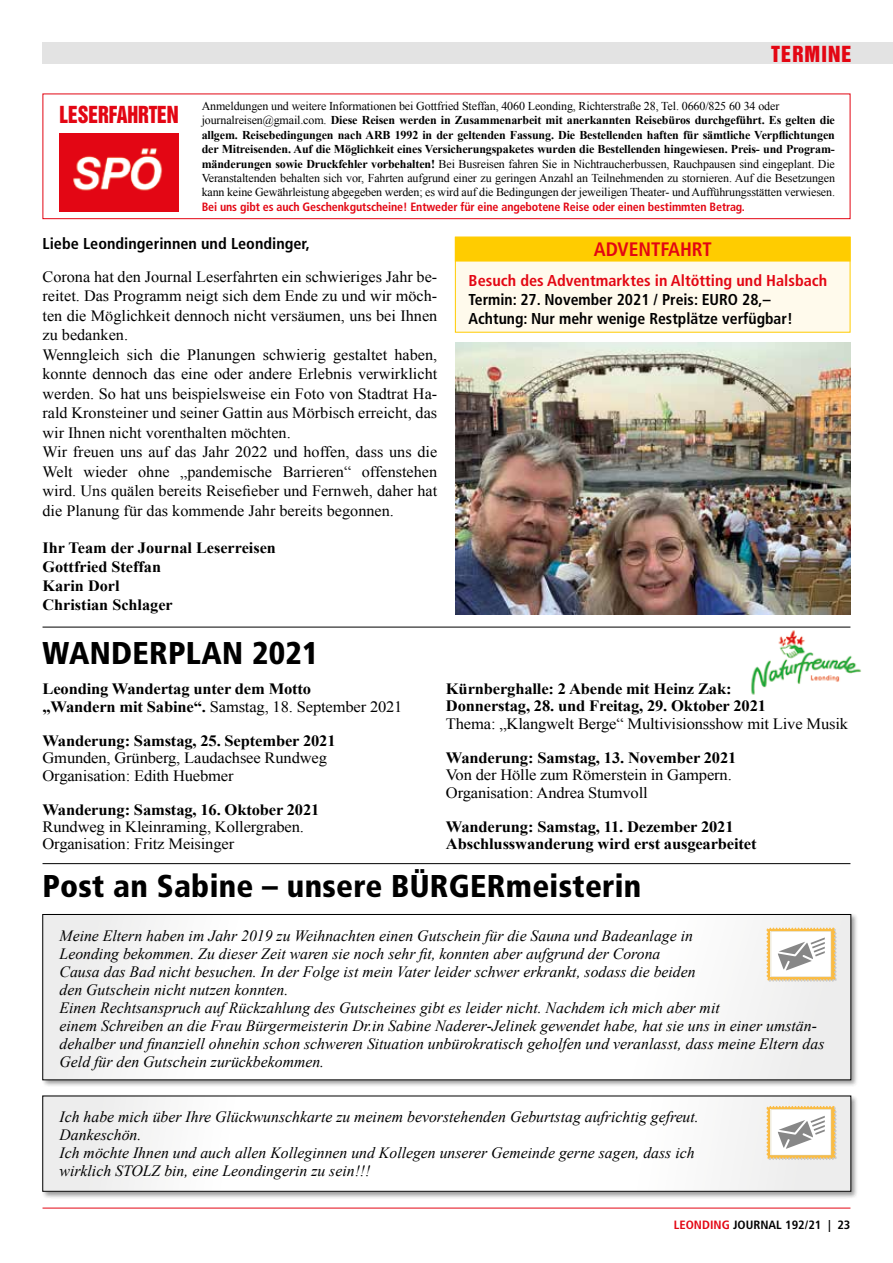
<style>
.page{position:relative;width:893px;height:1263px;background:#fff}
.page>*{position:absolute;margin:0;border:0;box-sizing:border-box;transform-origin:0 0}
.t1{font:900 condensed 31.5px "Frutiger";letter-spacing:.01em;color:#000}
.t2{font:21.45px "Helvetica Inserat";letter-spacing:-.005em;color:#e30613;scale:.91 1}
.t3{font:20.25px "Helvetica Inserat";letter-spacing:.05em;color:#e30613}
.t4{font:700 condensed 19.5px "Frutiger";color:#e30613}
.t5{font:italic 15.75px/18px "Times New Roman";color:#000}
.t6{font:15.75px/19.5px "Times New Roman";color:#000}
.t7{font:700 15.75px/17.2px "Times New Roman";letter-spacing:-.01em;color:#000;scale:1.05 1}
.t8{font:15.75px/17.2px "Times New Roman";color:#000;scale:1.05 1}
.t9{font:700 condensed 15.75px/18.9px "Frutiger";color:#000}
.t10{font:700 15.75px/18.9px "Times New Roman";letter-spacing:-.01em;color:#000}
.t11{font:700 condensed 15.75px "Frutiger";color:#e30613}
.t12{font:12px/14.4px "Times New Roman";letter-spacing:-.01em;color:#000}
.t13{font:700 condensed 12px "Frutiger";letter-spacing:-.01em;color:#e30613}
.t14{font:700 condensed 12px "Frutiger";color:#000;scale:1.05 1}
.s1{font-weight:700}
.s2{font-weight:400}
.s3{color:#e30613}
</style>
<div class="page">
<div style="left:43px;top:43px;width:850px;height:21px;background:#e3e3e3"></div>
<hr style="left:43px;top:1208px;width:807px;height:1px;background:#e30613">
<div style="left:41px;top:912px;width:817px;height:175px;background:#000;opacity:.4"></div>
<div style="left:43px;top:914px;width:808px;height:166px;background:linear-gradient(to right,#fbfbfb,#fafafa)"></div>
<div style="left:43px;top:914px;width:808px;height:166px;border:1px solid #000"></div>
<div style="left:43px;top:94px;width:807px;height:125px;border:1px solid #e30613"></div>
<img style="left:59px;top:133px;width:119px;height:78px">
<div style="left:455px;top:237px;width:395px;height:96px;background:#fffaec"></div>
<div style="left:455px;top:237px;width:395px;height:24px;background:#fc0"></div>
<img style="left:455px;top:343px;width:395px;height:271px">
<svg style="left:766px;top:927px;width:71px;height:55px"></svg>
<div style="left:41px;top:1094px;width:817px;height:105px;background:#000;opacity:.4"></div>
<div style="left:43px;top:1096px;width:808px;height:95px;background:linear-gradient(to right,#fafafa,#f9f9f9)"></div>
<svg style="left:766px;top:1106px;width:71px;height:54px"></svg>
<img style="left:748px;top:626px;width:113px;height:69px">
<hr style="left:43px;top:627px;width:807px;height:1px;background:#000">
<hr style="left:43px;top:863px;width:807px;height:1px;background:#000">
<h2 class="t2" style="left:60px;top:101px;width:132px">LESERFAHRTEN</h2>
<p class="t3" style="left:771px;top:42px;width:82px">TERMINE</p>
<p class="t12" style="left:202px;top:99px;width:635px">Anmeldungen und weitere Informationen bei Gottfried Steffan, 4060 Leonding, Richterstraße 28, Tel. 0660/825 60 34 oder journalreisen@gmail.com. <span class="s1">Diese Reisen werden in Zusammenarbeit mit anerkannten Reisebüros durchgeführt. Es gelten die allgem. Reisebedingungen nach ARB 1992 in der geltenden Fassung. Die Bestellenden haften für sämtliche Verpflichtungen der Mitreisenden. Auf die Möglichkeit eines Versicherungspaketes wurden die Bestellenden hingewiesen. Preis- und Program&shy;mänderungen sowie Druckfehler vorbehalten!</span> Bei Busreisen fahren Sie in Nichtraucherbussen, Rauchpausen sind eingeplant. Die Veranstaltenden behalten sich vor, Fahrten aufgrund einer zu geringen Anzahl an Teilnehmenden zu stornieren. Auf die Besetzungen kann keine Gewährleistung abgegeben werden; es wird auf die Bedingungen der jeweiligen Theater- und Aufführungsstätten verwiesen.</p>
<p class="t13" style="left:202px;top:199px;width:545px">Bei uns gibt es auch Geschenkgutscheine! Entweder für eine angebotene Reise oder einen bestimmten Betrag.</p>
<p class="t9" style="left:43px;top:234px;width:269px">Liebe Leondingerinnen und Leondinger,</p>
<p class="t6" style="left:43px;top:266px;width:396px">Corona hat den Journal Leserfahrten ein schwieriges Jahr be&shy;reitet. Das Programm neigt sich dem Ende zu und wir möch&shy;ten die Möglichkeit dennoch nicht versäumen, uns bei Ihnen zu bedanken.<br>Wenngleich sich die Planungen schwierig gestaltet haben, konnte dennoch das eine oder andere Erlebnis verwirklicht werden. So hat uns beispielsweise ein Foto von Stadtrat Ha&shy;rald Kronsteiner und seiner Gattin aus Mörbisch erreicht, das wir Ihnen nicht vorenthalten möchten.<br>Wir freuen uns auf das Jahr 2022 und hoffen, dass uns die Welt wieder ohne „pandemische Barrieren“ offenstehen wird. Uns quälen bereits Reisefieber und Fernweh, daher hat die Planung für das kommende Jahr bereits begonnen.</p>
<p class="t10" style="left:43px;top:538px;width:235px">Ihr Team der Journal Leserreisen<br>Gottfried Steffan<br>Karin Dorl<br>Christian Schlager</p>
<p class="t4" style="left:594px;top:238px;width:119px">ADVENTFAHRT</p>
<p class="t11" style="left:469px;top:271px;width:360px">Besuch des Adventmarktes in Altötting und Halsbach</p>
<p class="t9" style="left:469px;top:290px;width:326px">Termin: 27. November 2021 / Preis: EURO 28,–<br>Achtung: Nur mehr wenige Restplätze verfügbar!</p>
<h1 class="t1" style="left:43px;top:634px;width:277px">WANDERPLAN 2021</h1>
<p class="t7" style="left:43px;top:680px;width:344px">Leonding Wandertag unter dem Motto<br>„Wandern mit Sabine“. <span class="s2">Samstag, 18. September 2021</span></p>
<p class="t7" style="left:43px;top:732px;width:281px">Wanderung: Samstag, 25. September 2021</p>
<p class="t8" style="left:43px;top:749px;width:272px">Gmunden, Grünberg, Laudachsee Rundweg<br>Organisation: Edith Huebmer</p>
<p class="t7" style="left:43px;top:801px;width:265px">Wanderung: Samstag, 16. Oktober 2021</p>
<p class="t8" style="left:43px;top:818px;width:251px">Rundweg in Kleinraming, Kollergraben.<br>Organisation: Fritz Meisinger</p>
<p class="t7" style="left:446px;top:680px;width:306px">Kürnberghalle: 2 Abende mit Heinz Zak:<br>Donnerstag, 28. und Freitag, 29. Oktober 2021</p>
<p class="t8" style="left:446px;top:714px;width:385px">Thema: „Klangwelt Berge“ Multivisionsshow mit Live Musik</p>
<p class="t7" style="left:446px;top:749px;width:278px">Wanderung: Samstag, 13. November 2021</p>
<p class="t8" style="left:446px;top:766px;width:274px">Von der Hölle zum Römerstein in Gampern.<br>Organisation: Andrea Stumvoll</p>
<p class="t7" style="left:446px;top:818px;width:297px">Wanderung: Samstag, 11. Dezember 2021<br>Abschlusswanderung wird erst ausgearbeitet</p>
<h1 class="t1" style="left:43px;top:867px;width:600px">Post an Sabine – unsere BÜRGERmeisterin</h1>
<p class="t5" style="left:60px;top:926px;width:766px">Meine Eltern haben im Jahr 2019 zu Weihnachten einen Gutschein für die Sauna und Badeanlage in<br>Leonding bekommen. Zu dieser Zeit waren sie noch sehr fit, konnten aber aufgrund der Corona<br>Causa das Bad nicht besuchen. In der Folge ist mein Vater leider schwer erkrankt, sodass die beiden<br>den Gutschein nicht nutzen konnten.<br>Einen Rechtsanspruch auf Rückzahlung des Gutscheines gibt es leider nicht. Nachdem ich mich aber mit<br>einem Schreiben an die Frau Bürgermeisterin Dr.in Sabine Naderer-Jelinek gewendet habe, hat sie uns in einer umstän&shy;dehalber und finanziell ohnehin schon schweren Situation unbürokratisch geholfen und veranlasst, dass meine Eltern das Geld für den Gutschein zurückbekommen.</p>
<p class="t5" style="left:60px;top:1107px;width:641px">Ich habe mich über Ihre Glückwunschkarte zu meinem bevorstehenden Geburtstag aufrichtig gefreut.<br>Dankeschön.<br>Ich möchte Ihnen und auch allen Kolleginnen und Kollegen unserer Gemeinde gerne sagen, dass ich wirklich STOLZ bin, eine Leondingerin zu sein!!!</p>
<p class="t14" style="left:674px;top:1218px;width:170px"><span class="s3">LEONDING</span> JOURNAL 192/21 | 23</p>
</div>
